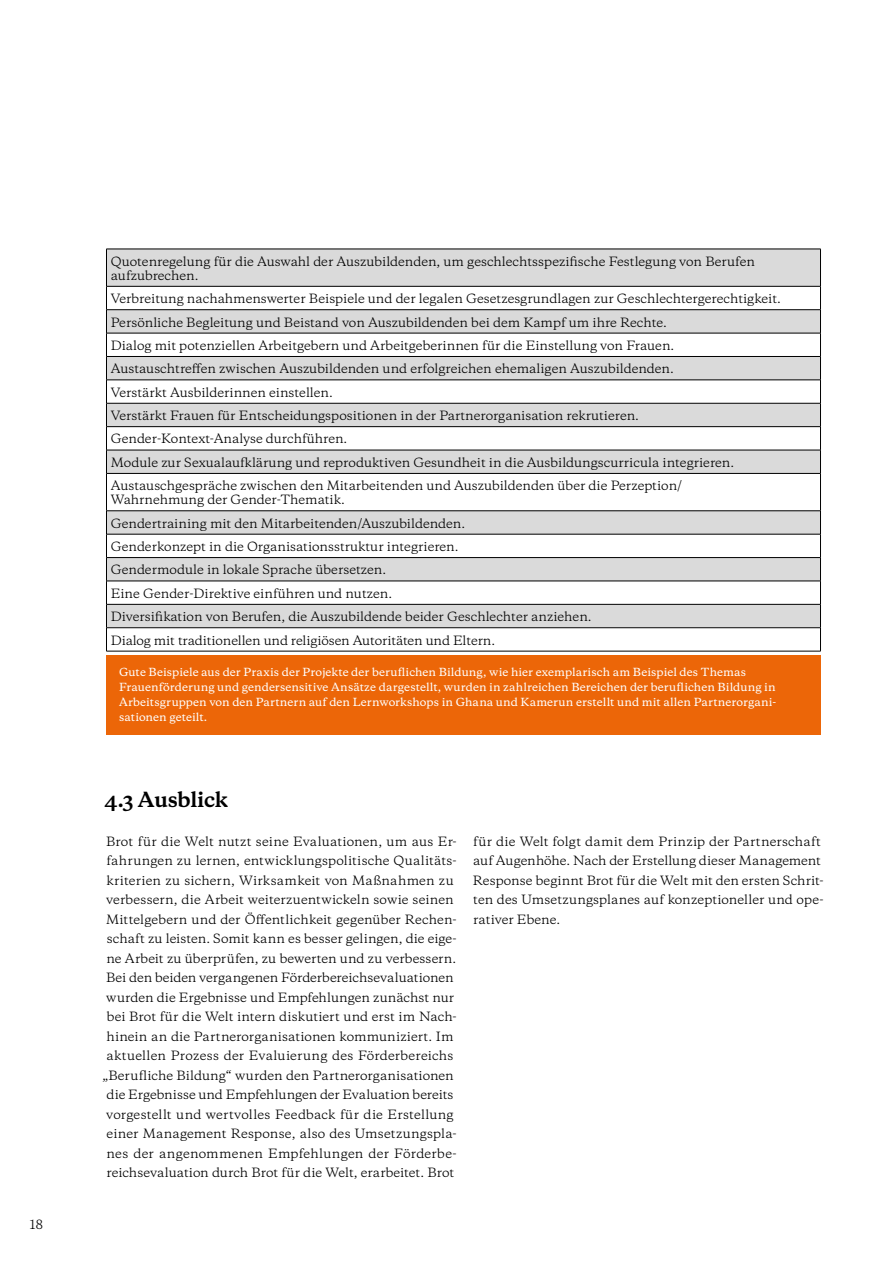
<style>
.page{position:relative;width:893px;height:1263px;background:#fff}
.page>*{position:absolute;margin:0;border:0;box-sizing:border-box;transform-origin:0 0}
.t1{font:700 19.5px "Galaxie Copernicus";letter-spacing:-.015em;color:#000}
.t2{font:12px/19.5px "Galaxie Copernicus";color:#000}
.t3{font:500 10.5px/15px "Galaxie Copernicus";letter-spacing:.005em;color:#fff}
</style>
<div class="page">
<svg style="left:107px;top:250px;width:713px;height:377px;fill:#dadada"></svg>
<hr style="left:106px;top:249px;width:715px;height:1px;background:#000">
<hr style="left:106px;top:249px;width:1px;height:37px;background:#000">
<hr style="left:820px;top:249px;width:1px;height:37px;background:#000">
<hr style="left:106px;top:286px;width:715px;height:1px;background:#000">
<hr style="left:106px;top:309px;width:715px;height:1px;background:#000">
<hr style="left:106px;top:333px;width:715px;height:1px;background:#000">
<hr style="left:106px;top:356px;width:715px;height:1px;background:#000">
<hr style="left:106px;top:380px;width:715px;height:1px;background:#000">
<hr style="left:106px;top:403px;width:715px;height:1px;background:#000">
<hr style="left:106px;top:426px;width:715px;height:1px;background:#000">
<hr style="left:106px;top:450px;width:715px;height:1px;background:#000">
<svg style="left:106px;top:286px;width:1px;height:187px"></svg>
<svg style="left:820px;top:286px;width:1px;height:187px"></svg>
<hr style="left:106px;top:473px;width:715px;height:1px;background:#000">
<hr style="left:106px;top:474px;width:1px;height:37px;background:#000">
<hr style="left:820px;top:474px;width:1px;height:37px;background:#000">
<hr style="left:106px;top:510px;width:715px;height:1px;background:#000">
<hr style="left:106px;top:534px;width:715px;height:1px;background:#000">
<hr style="left:106px;top:557px;width:715px;height:1px;background:#000">
<hr style="left:106px;top:581px;width:715px;height:1px;background:#000">
<hr style="left:106px;top:604px;width:715px;height:1px;background:#000">
<hr style="left:106px;top:627px;width:715px;height:1px;background:#000">
<svg style="left:106px;top:511px;width:1px;height:140px"></svg>
<svg style="left:820px;top:511px;width:1px;height:140px"></svg>
<hr style="left:106px;top:651px;width:715px;height:1px;background:#000">
<div style="left:106px;top:655px;width:715px;height:80px;background:#ec6608"></div>
<p class="t2" style="left:30px;top:1214px;width:15px">18</p>
<p class="t2" style="left:111px;top:254px;width:646px;line-height:14.4px">Quotenregelung für die Auswahl der Auszubildenden, um geschlechtsspezifische Festlegung von Berufen aufzubrechen.</p>
<p class="t2" style="left:111px;top:287px;width:672px;line-height:23.4px">Verbreitung nachahmenswerter Beispiele und der legalen Gesetzesgrundlagen zur Geschlechtergerechtigkeit.<br>Persönliche Begleitung und Beistand von Auszubildenden bei dem Kampf um ihre Rechte.<br>Dialog mit potenziellen Arbeitgebern und Arbeitgeberinnen für die Einstellung von Frauen.<br>Austauschtreffen zwischen Auszubildenden und erfolgreichen ehemaligen Auszubildenden.<br>Verstärkt Ausbilderinnen einstellen.<br>Verstärkt Frauen für Entscheidungspositionen in der Partnerorganisation rekrutieren.<br>Gender-Kontext-Analyse durchführen.<br>Module zur Sexualaufklärung und reproduktiven Gesundheit in die Ausbildungscurricula integrieren.<br>Austauschgespräche zwischen den Mitarbeitenden und Auszubildenden über die Perzeption/</p>
<p class="t2" style="left:111px;top:488px;width:482px;line-height:23.4px">Wahrnehmung der Gender-Thematik.<br>Gendertraining mit den Mitarbeitenden/Auszubildenden.<br>Genderkonzept in die Organisationsstruktur integrieren.<br>Gendermodule in lokale Sprache übersetzen.<br>Eine Gender-Direktive einführen und nutzen.<br>Diversifikation von Berufen, die Auszubildende beider Geschlechter anziehen.<br>Dialog mit traditionellen und religiösen Autoritäten und Eltern.</p>
<p class="t3" style="left:119px;top:665px;width:659px">Gute Beispiele aus der Praxis der Projekte der beruflichen Bildung, wie hier exemplarisch am Beispiel des Themas Frauenförderung und gendersensitive Ansätze dargestellt, wurden in zahlreichen Bereichen der beruflichen Bildung in Arbeitsgruppen von den Partnern auf den Lernworkshops in Ghana und Kamerun erstellt und mit allen Partnerorgani&shy;sationen geteilt.</p>
<h1 class="t1" style="left:104px;top:786px;width:125px">4.3 Ausblick</h1>
<p class="t2" style="left:102px;top:831px;width:356px;text-align:center">Brot für die Welt nutzt seine Evaluationen, um aus Er&shy;fahrungen zu lernen, entwicklungspolitische Qualitäts&shy;kriterien zu sichern, Wirksamkeit von Maßnahmen zu verbessern, die Arbeit weiterzuentwickeln sowie seinen Mittelgebern und der Öffentlichkeit gegenüber Rechen&shy;schaft zu leisten. Somit kann es besser gelingen, die eige&shy;ne Arbeit zu überprüfen, zu bewerten und zu verbessern.<br>Bei den beiden vergangenen Förderbereichsevaluationen wurden die Ergebnisse und Empfehlungen zunächst nur bei Brot für die Welt intern diskutiert und erst im Nach&shy;hinein an die Partnerorganisationen kommuniziert. Im aktuellen Prozess der Evaluierung des Förderbereichs „Berufliche Bildung“ wurden den Partnerorganisationen die Ergebnisse und Empfehlungen der Evaluation bereits vorgestellt und wertvolles Feedback für die Erstellung einer Management Response, also des Umsetzungspla&shy;nes der angenommenen Empfehlungen der Förderbe&shy;reichsevaluation durch Brot für die Welt, erarbeitet. Brot</p>
<p class="t2" style="left:473px;top:831px;width:352px">für die Welt folgt damit dem Prinzip der Partnerschaft auf Augenhöhe. Nach der Erstellung dieser Management Response beginnt Brot für die Welt mit den ersten Schrit&shy;ten des Umsetzungsplanes auf konzeptioneller und ope&shy;rativer Ebene.</p>
</div>
